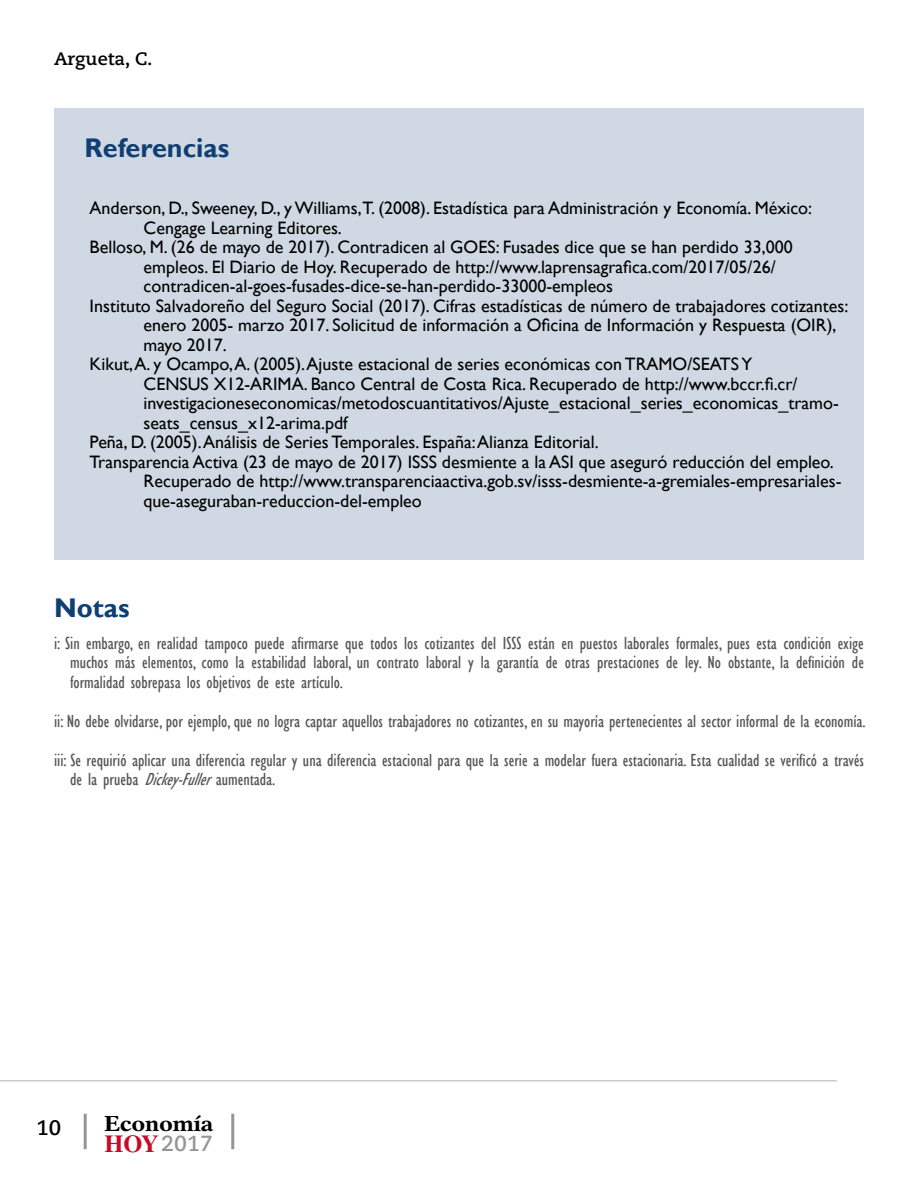
<style>
.page{position:relative;width:918px;height:1188px;background:#fff}
.page>*{position:absolute;margin:0;border:0;box-sizing:border-box;transform-origin:0 0}
.TEXTO_CONTENIDO{font:700 27px "Gill Sans";color:#103f74}
.t1{font:700 24.45px "Times";color:#c60a27}
.t2{font:700 21.75px "New Aster";color:#000}
.t3{font:700 21.75px "Caecilia LT Std";color:#959595}
.t4{font:700 21px "Caecilia LT Std";color:#000}
.TEXTO_CONTENIDO-2{font:18px/19.5px "Gill Sans";color:#000}
.PIE_DE_PAGINA{font:condensed 18px/19.5px "Gill Sans";color:#555;text-align:justify}
.t5{font:700 18px "Caecilia LT Std";color:#000}
.s1{font-style:italic}
</style>
<div class="page">
<hr style="left:0;top:1080px;width:837px;height:2px;background:#959595">
<hr style="left:84px;top:1114px;width:3px;height:35px;background:#959595">
<hr style="left:231px;top:1114px;width:3px;height:35px;background:#959595">
<div style="left:54px;top:108px;width:810px;height:451px;background:#d0d9e3"></div>
<p class="t5" style="left:54px;top:48px;width:100px">Argueta, C.</p>
<p class="TEXTO_CONTENIDO" style="left:85px;top:131px;width:146px">Referencias</p>
<p class="TEXTO_CONTENIDO-2" style="left:144px;top:199px;width:670px;text-indent:-54px">Anderson, D., Sweeney, D., y Williams,T. (2008). Estadística para Administración y Economía. México:<br>Cengage Learning Editores.</p>
<p class="TEXTO_CONTENIDO-2" style="left:144px;top:238px;width:651px;text-indent:-54px">Belloso, M. (26 de mayo de 2017). Contradicen al GOES: Fusades dice que se han perdido 33,000 empleos. El Diario de Hoy. Recuperado de http://www.laprensagrafica.com/2017/05/26/ contradicen-al-goes-fusades-dice-se-han-perdido-33000-empleos</p>
<p class="TEXTO_CONTENIDO-2" style="left:144px;top:296px;width:706px;text-indent:-54px">Instituto Salvadoreño del Seguro Social (2017). Cifras estadísticas de número de trabajadores cotizantes: enero 2005- marzo 2017. Solicitud de información a Oficina de Información y Respuesta (OIR), mayo 2017.</p>
<p class="TEXTO_CONTENIDO-2" style="left:144px;top:355px;width:697px;text-indent:-54px">Kikut, A. y Ocampo, A. (2005). Ajuste estacional de series económicas con TRAMO/SEATS Y<br>CENSUS X12-ARIMA. Banco Central de Costa Rica. Recuperado de http://www.bccr.fi.cr/ investigacioneseconomicas/metodoscuantitativos/Ajuste_estacional_series_economicas_tramo&shy;seats_census_x12-arima.pdf</p>
<p class="TEXTO_CONTENIDO-2" style="left:90px;top:433px;width:511px">Peña, D. (2005). Análisis de Series Temporales. España: Alianza Editorial.</p>
<p class="TEXTO_CONTENIDO-2" style="left:144px;top:452px;width:699px;text-indent:-54px">Transparencia Activa (23 de mayo de 2017) ISSS desmiente a la ASI que aseguró reducción del empleo.<br>Recuperado de http://www.transparenciaactiva.gob.sv/isss-desmiente-a-gremiales-empresariales&shy;que-aseguraban-reduccion-del-empleo</p>
<p class="TEXTO_CONTENIDO" style="left:54px;top:592px;width:77px">Notas</p>
<p class="PIE_DE_PAGINA" style="left:70px;top:633px;width:795px;text-indent:-16px">i: Sin embargo, en realidad tampoco puede afirmarse que todos los cotizantes del ISSS están en puestos laborales formales, pues esta condición exige muchos más elementos, como la estabilidad laboral, un contrato laboral y la garantía de otras prestaciones de ley. No obstante, la definición de formalidad sobrepasa los objetivos de este artículo.</p>
<p class="PIE_DE_PAGINA" style="left:54px;top:711px;width:813px">ii: No debe olvidarse, por ejemplo, que no logra captar aquellos trabajadores no cotizantes, en su mayoría pertenecientes al sector informal de la economía.</p>
<p class="PIE_DE_PAGINA" style="left:70px;top:750px;width:795px;text-indent:-16px">iii: Se requirió aplicar una diferencia regular y una diferencia estacional para que la serie a modelar fuera estacionaria. Esta cualidad se verificó a través de la prueba <span class="s1">Dickey-Fuller</span>aumentada.</p>
<p class="t4" style="left:37px;top:1116px;width:26px">10</p>
<p class="t2" style="left:104px;top:1110px;width:111px">Economía</p>
<p class="t3" style="left:161px;top:1131px;width:53px">2017</p>
<h2 class="t1" style="left:104px;top:1129px;width:56px">HOY</h2>
</div>
